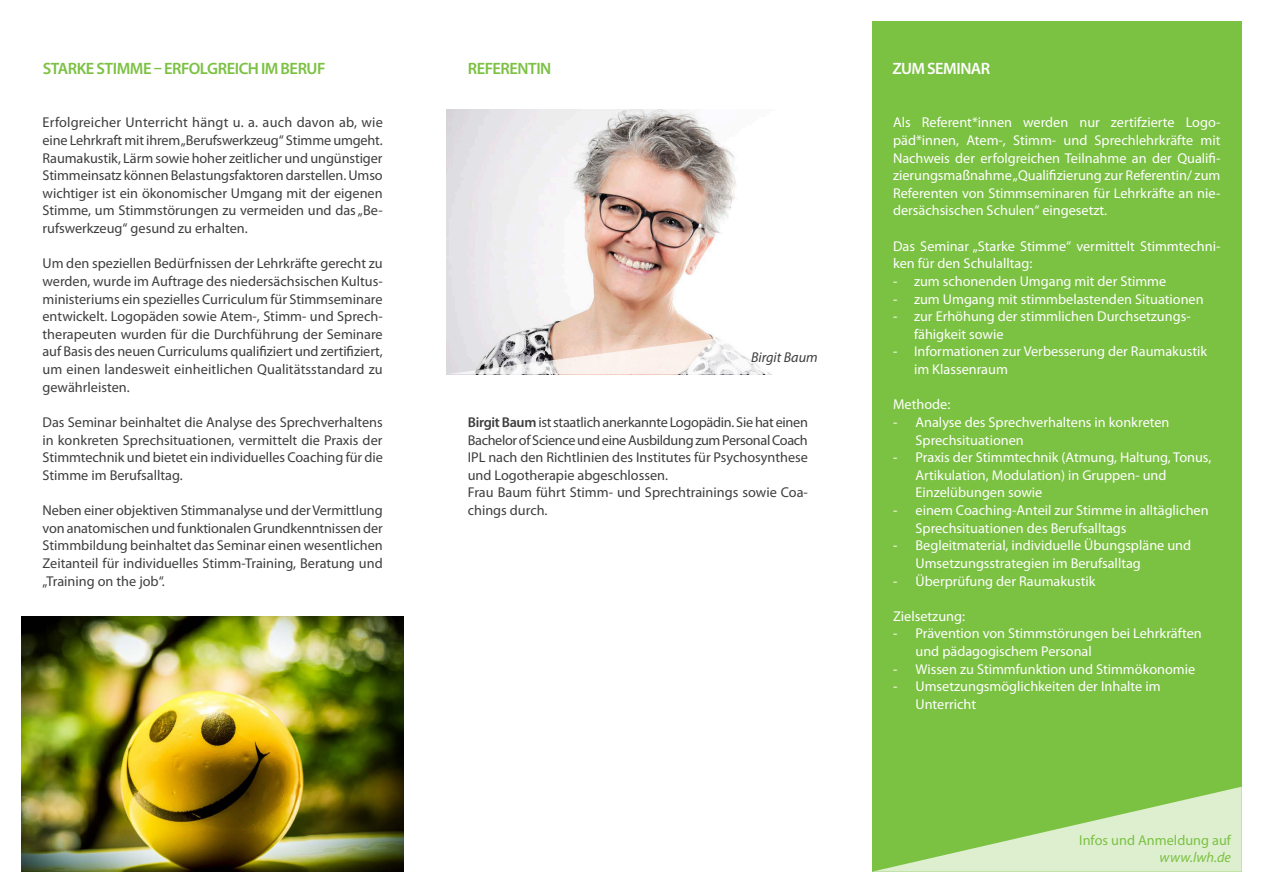
<style>
.page{position:relative;width:1263px;height:893px;background:#fff}
.page>*{position:absolute;margin:0;border:0;box-sizing:border-box;transform-origin:0 0}
.Seitenüberschrift{font:600 16.5px "Myriad Pro";letter-spacing:-.03em;color:#7bc142}
.t1{font:600 16.5px "Myriad Pro";letter-spacing:-.035em;color:#fff}
.t2{font:14.25px/17.7px "Myriad Pro";color:#3e3e3f;text-align:justify}
.t3{font:14.25px/17.7px "Myriad Pro";color:#fff;text-align:justify}
.t4{font:14.25px "Myriad Pro";color:#7bc142}
.t5{font:italic 14.25px "Myriad Pro";color:#7bc142}
.t6{font:italic 14.25px "Myriad Pro";color:#3e3e3f}
.s1{font-weight:600}
</style>
<div class="page">
<div style="left:872px;top:21px;width:370px;height:851px;background:#7bc142"></div>
<svg style="left:872px;top:787px;width:370px;height:85px"></svg>
<img style="left:21px;top:617px;width:383px;height:255px">
<img style="left:446px;top:110px;width:290px;height:264px">
<svg style="left:448px;top:323px;width:322px;height:51px"></svg>
<p class="Seitenüberschrift" style="left:43px;top:58px;width:284px">STARKE STIMME – ERFOLGREICH IM BERUF</p>
<p class="t2" style="left:43px;top:113px;width:342px">Erfolgreicher Unterricht hängt u. a. auch davon ab, wie eine Lehrkraft mit ihrem „Berufswerkzeug“ Stimme umgeht.</p>
<p class="t2" style="left:43px;top:149px;width:342px">Raumakustik, Lärm sowie hoher zeitlicher und ungünstiger Stimmeinsatz können Belastungsfaktoren darstellen. Umso wichtiger ist ein ökonomischer Umgang mit der eigenen Stimme, um Stimmstörungen zu vermeiden und das „Be&shy;rufswerkzeug“ gesund zu erhalten.</p>
<p class="t2" style="left:43px;top:254px;width:342px">Um den speziellen Bedürfnissen der Lehrkräfte gerecht zu werden, wurde im Auftrage des niedersächsischen Kultus-</p>
<p class="t2" style="left:43px;top:290px;width:342px">ministeriums ein spezielles Curriculum für Stimmseminare entwickelt. Logopäden sowie Atem-, Stimm- und Sprech&shy;therapeuten wurden für die Durchführung der Seminare auf Basis des neuen Curriculums qualifiziert und zertifiziert, um einen landesweit einheitlichen Qualitätsstandard zu gewährleisten.</p>
<p class="t2" style="left:43px;top:413px;width:342px">Das Seminar beinhaltet die Analyse des Sprechverhaltens in konkreten Sprechsituationen, vermittelt die Praxis der Stimmtechnik und bietet ein individuelles Coaching für die Stimme im Berufsalltag.</p>
<p class="t2" style="left:43px;top:501px;width:342px">Neben einer objektiven Stimmanalyse und der Vermittlung von anatomischen und funktionalen Grundkenntnissen der Stimmbildung beinhaltet das Seminar einen wesentlichen Zeitanteil für individuelles Stimm-Training, Beratung und „Training on the job“.</p>
<p class="Seitenüberschrift" style="left:468px;top:58px;width:85px">REFERENTIN</p>
<p class="t6" style="left:751px;top:349px;width:68px">Birgit Baum</p>
<p class="t2" style="left:468px;top:413px;width:342px"><span class="s1">Birgit Baum</span> ist staatlich anerkannte Logopädin. Sie hat einen Bachelor of Science und eine Ausbildung zum Personal Coach IPL nach den Richtlinien des Institutes für Psychosynthese und Logotherapie abgeschlossen.</p>
<p class="t2" style="left:468px;top:484px;width:342px">Frau Baum führt Stimm- und Sprechtrainings sowie Coa&shy;chings durch.</p>
<p class="t1" style="left:892px;top:58px;width:99px">ZUM SEMINAR</p>
<p class="t3" style="left:893px;top:113px;width:329px">Als Referent*innen werden nur zertifzierte Logo&shy;päd*innen, Atem-, Stimm- und Sprechlehrkräfte mit Nachweis der erfolgreichen Teilnahme an der Qualifi&shy;zierungsmaßnahme „Qualifizierung zur Referentin/ zum Referenten von Stimmseminaren für Lehrkräfte an nie&shy;dersächsischen Schulen“ eingesetzt.</p>
<p class="t3" style="left:893px;top:237px;width:329px">Das Seminar „Starke Stimme“ vermittelt Stimmtechni&shy;ken für den Schulalltag:</p>
<p class="t3" style="left:893px;top:272px;width:275px">- zum schonenden Umgang mit der Stimme</p>
<p class="t3" style="left:893px;top:290px;width:312px">- zum Umgang mit stimmbelastenden Situationen</p>
<p class="t3" style="left:893px;top:307px;width:299px">- zur Erhöhung der stimmlichen Durchsetzungs-</p>
<p class="t3" style="left:914px;top:325px;width:91px">fähigkeit sowie</p>
<p class="t3" style="left:893px;top:343px;width:316px">- Informationen zur Verbesserung der Raumakustik</p>
<p class="t3" style="left:914px;top:360px;width:95px">im Klassenraum</p>
<p class="t3" style="left:893px;top:395px;width:59px">Methode:</p>
<p class="t3" style="left:893px;top:413px;width:278px">- Analyse des Sprechverhaltens in konkreten</p>
<p class="t3" style="left:915px;top:431px;width:110px">Sprechsituationen</p>
<p class="t3" style="left:893px;top:448px;width:320px">- Praxis der Stimmtechnik (Atmung, Haltung, Tonus,</p>
<p class="t3" style="left:915px;top:466px;width:252px">Artikulation, Modulation) in Gruppen- und</p>
<p class="t3" style="left:915px;top:484px;width:128px">Einzelübungen sowie</p>
<p class="t3" style="left:893px;top:501px;width:317px">- einem Coaching-Anteil zur Stimme in alltäglichen</p>
<p class="t3" style="left:915px;top:519px;width:213px">Sprechsituationen des Berufsalltags</p>
<p class="t3" style="left:893px;top:536px;width:300px">- Begleitmaterial, individuelle Übungspläne und</p>
<p class="t3" style="left:915px;top:554px;width:227px">Umsetzungsstrategien im Berufsalltag</p>
<p class="t3" style="left:893px;top:572px;width:204px">- Überprüfung der Raumakustik</p>
<p class="t3" style="left:893px;top:607px;width:73px">Zielsetzung:</p>
<p class="t3" style="left:893px;top:625px;width:310px">- Prävention von Stimmstörungen bei Lehrkräften</p>
<p class="t3" style="left:915px;top:642px;width:178px">und pädagogischem Personal</p>
<p class="t3" style="left:893px;top:660px;width:304px">- Wissen zu Stimmfunktion und Stimmökonomie</p>
<p class="t3" style="left:893px;top:677px;width:269px">- Umsetzungsmöglichkeiten der Inhalte im</p>
<p class="t3" style="left:915px;top:695px;width:62px">Unterricht</p>
<p class="t4" style="left:1079px;top:831px;width:153px">Infos und Anmeldung auf</p>
<p class="t5" style="left:1159px;top:849px;width:73px">www.lwh.de</p>
</div>
